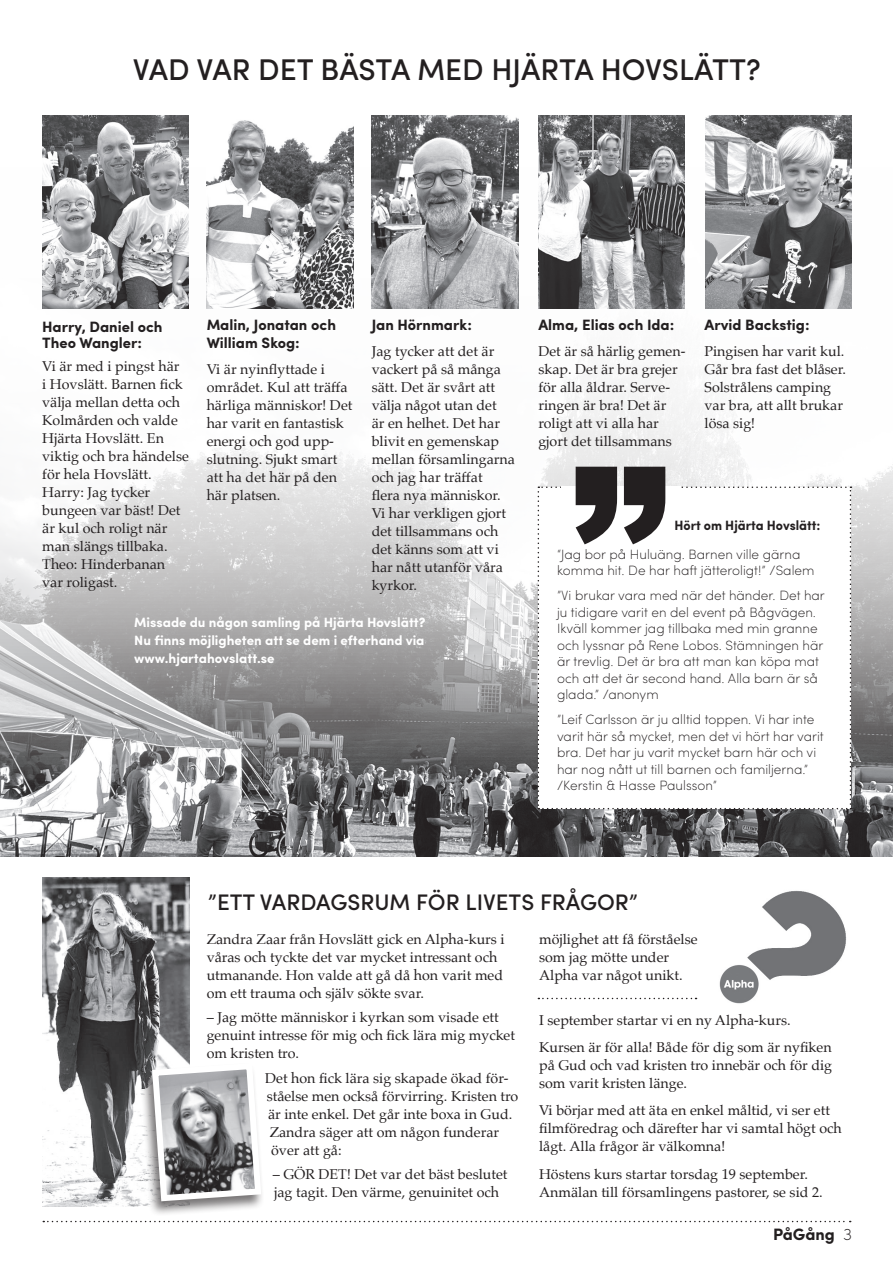
<style>
.page{position:relative;width:893px;height:1263px;background:#fff}
.page>*{position:absolute;margin:0;border:0;box-sizing:border-box;transform-origin:0 0}
.t1{font:900 195px "Arial";color:#231f20}
._9_pt_Brödtext{font:500 30px "Sofia Pro";color:#231f20}
.t2{font:500 22.5px "Sofia Pro";color:#231f20}
.t3{font:700 16.5px "Sofia Pro";color:#231f20}
._9_pt_Brödtext-2{font:700 15px/16.5px "Sofia Pro";color:#231f20}
.t4{font:14.25px/18px "Palatino";color:#231f20}
.t5{font:200 13.5px/16.5px "Sofia Pro";color:#231f20;scale:.96 1}
.t6{font:700 13.5px/18px "Sofia Pro";color:#fff;text-align:justify}
.t7{font:700 13.5px "Sofia Pro";color:#231f20;scale:.96 1}
.s1{font-weight:200}
</style>
<div class="page">
<svg style="left:43px;top:1221px;width:808px;height:1px"></svg>
<img style="left:0;top:115px;width:893px;height:742px">
<img style="left:42px;top:116px;width:147px;height:192px">
<img style="left:372px;top:116px;width:147px;height:192px">
<img style="left:538px;top:116px;width:146px;height:192px">
<img style="left:705px;top:116px;width:147px;height:192px">
<img style="left:207px;top:116px;width:147px;height:192px">
<svg style="left:538px;top:486px;width:313px;height:323px"></svg>
<div style="left:562px;top:486px;width:119px;height:7px;background:#fff"></div>
<img style="left:43px;top:877px;width:146px;height:330px">
<div style="left:140px;top:1063px;width:124px;height:154px;background:#231f20;opacity:.6"></div>
<svg style="left:149px;top:1060px;width:115px;height:144px"></svg>
<img style="left:719px;top:890px;width:128px;height:114px">
<svg style="left:538px;top:998px;width:158px;height:1px"></svg>
<p class="_9_pt_Brödtext" style="left:133px;top:47px;width:629px">VAD VAR DET BÄSTA MED HJÄRTA HOVSLÄTT?</p>
<p class="_9_pt_Brödtext-2" style="left:42px;top:317px;width:122px">Harry, Daniel och<br>Theo Wangler:</p>
<p class="t4" style="left:42px;top:357px;width:148px">Vi är med i pingst här<br>i Hovslätt. Barnen fick välja mellan detta och<br>Kolmården och valde<br>Hjärta Hovslätt. En viktig och bra händelse för hela Hovslätt.</p>
<p class="t4" style="left:42px;top:483px;width:140px">Harry: Jag tycker bungeen var bäst! Det är kul och roligt när man slängs tillbaka.</p>
<p class="t4" style="left:42px;top:555px;width:124px">Theo: Hinderbanan var roligast.</p>
<p class="_9_pt_Brödtext-2" style="left:207px;top:314px;width:131px;line-height:18px">Malin, Jonatan och<br>William Skog:</p>
<p class="t4" style="left:207px;top:360px;width:147px">Vi är nyinflyttade i området. Kul att träffa härliga människor! Det har varit en fantastisk energi och god upp&shy;slutning. Sjukt smart att ha det här på den här platsen.</p>
<p class="_9_pt_Brödtext-2" style="left:372px;top:315px;width:102px">Jan Hörnmark:</p>
<p class="t4" style="left:372px;top:342px;width:145px">Jag tycker att det är vackert på så många sätt. Det är svårt att välja något utan det<br>är en helhet. Det har blivit en gemenskap mellan församlingarna</p>
<p class="t4" style="left:372px;top:468px;width:136px">och jag har träffat flera nya människor.<br>Vi har verkligen gjort det tillsammans och det känns som att vi har nått utanför våra kyrkor.</p>
<p class="t6" style="left:134px;top:613px;width:293px">Missade du någon samling på Hjärta Hovslätt?<br>Nu finns möjligheten att se dem i efterhand via www.hjartahovslatt.se</p>
<p class="_9_pt_Brödtext-2" style="left:538px;top:315px;width:138px">Alma, Elias och Ida:</p>
<p class="t4" style="left:538px;top:342px;width:149px">Det är så härlig gemen-</p>
<p class="t4" style="left:538px;top:360px;width:141px">skap. Det är bra grejer för alla åldrar. Serve&shy;ringen är bra! Det är roligt att vi alla har gjort det tillsammans</p>
<p class="_9_pt_Brödtext-2" style="left:704px;top:315px;width:107px">Arvid Backstig:</p>
<p class="t4" style="left:704px;top:342px;width:143px">Pingisen har varit kul.<br>Går bra fast det blåser.<br>Solstrålens camping var bra, att allt brukar lösa sig!</p>
<p class="t1" style="left:570px;top:397px;width:99px">”</p>
<p class="t7" style="left:674px;top:515px;width:154px">Hört om Hjärta Hovslätt:</p>
<p class="t5" style="left:557px;top:545px;width:270px">“Jag bor på Huluäng. Barnen ville gärna komma hit. De har haft jätteroligt!” /Salem</p>
<p class="t5" style="left:557px;top:587px;width:280px">”Vi brukar vara med när det händer. Det har ju tidigare varit en del event på Bågvägen.<br>Ikväll kommer jag tillbaka med min granne och lyssnar på Rene Lobos. Stämningen här är trevlig. Det är bra att man kan köpa mat och att det är second hand. Alla barn är så glada.” /anonym</p>
<p class="t5" style="left:557px;top:711px;width:279px">”Leif Carlsson är ju alltid toppen. Vi har inte varit här så mycket, men det vi hört har varit bra. Det har ju varit mycket barn här och vi har nog nått ut till barnen och familjerna.” /Kerstin &amp; Hasse Paulsson”</p>
<p class="t2" style="left:208px;top:886px;width:431px">”ETT VARDAGSRUM FÖR LIVETS FRÅGOR”</p>
<p class="t4" style="left:539px;top:930px;width:160px">möjlighet att få förståelse som jag mötte under<br>Alpha var något unikt.</p>
<p class="t4" style="left:539px;top:1010px;width:253px">I september startar vi en ny Alpha-kurs.</p>
<p class="t4" style="left:539px;top:1038px;width:295px;text-align:justify">Kursen är för alla! Både för dig som är nyfiken på Gud och vad kristen tro innebär och för dig som varit kristen länge.</p>
<p class="t4" style="left:539px;top:1101px;width:304px">Vi börjar med att äta en enkel måltid, vi ser ett filmföredrag och därefter har vi samtal högt och lågt. Alla frågor är välkomna!</p>
<p class="t4" style="left:539px;top:1165px;width:285px">Höstens kurs startar torsdag 19 september.<br>Anmälan till församlingens pastorer, se sid 2.</p>
<p class="t4" style="left:207px;top:930px;width:300px">Zandra Zaar från Hovslätt gick en Alpha-kurs i våras och tyckte det var mycket intressant och utmanande. Hon valde att gå då hon varit med om ett trauma och själv sökte svar.</p>
<p class="t4" style="left:207px;top:1008px;width:310px">– Jag mötte människor i kyrkan som visade ett genuint intresse för mig och fick lära mig mycket om kristen tro.</p>
<p class="t4" style="left:265px;top:1069px;width:245px">Det hon fick lära sig skapade ökad för-</p>
<p class="t4" style="left:267px;top:1087px;width:253px">ståelse men också förvirring. Kristen tro</p>
<p class="t4" style="left:268px;top:1105px;width:246px">är inte enkel. Det går inte boxa in Gud.</p>
<p class="t4" style="left:270px;top:1123px;width:231px">Zandra säger att om någon funderar</p>
<p class="t4" style="left:271px;top:1141px;width:72px">över att gå:</p>
<p class="t4" style="left:273px;top:1165px;width:236px">– GÖR DET! Det var det bäst beslutet jag tagit. Den värme, genuinitet och</p>
<p class="t3" style="left:773px;top:1221px;width:80px">PåGång <span class="s1">3</span></p>
</div>
